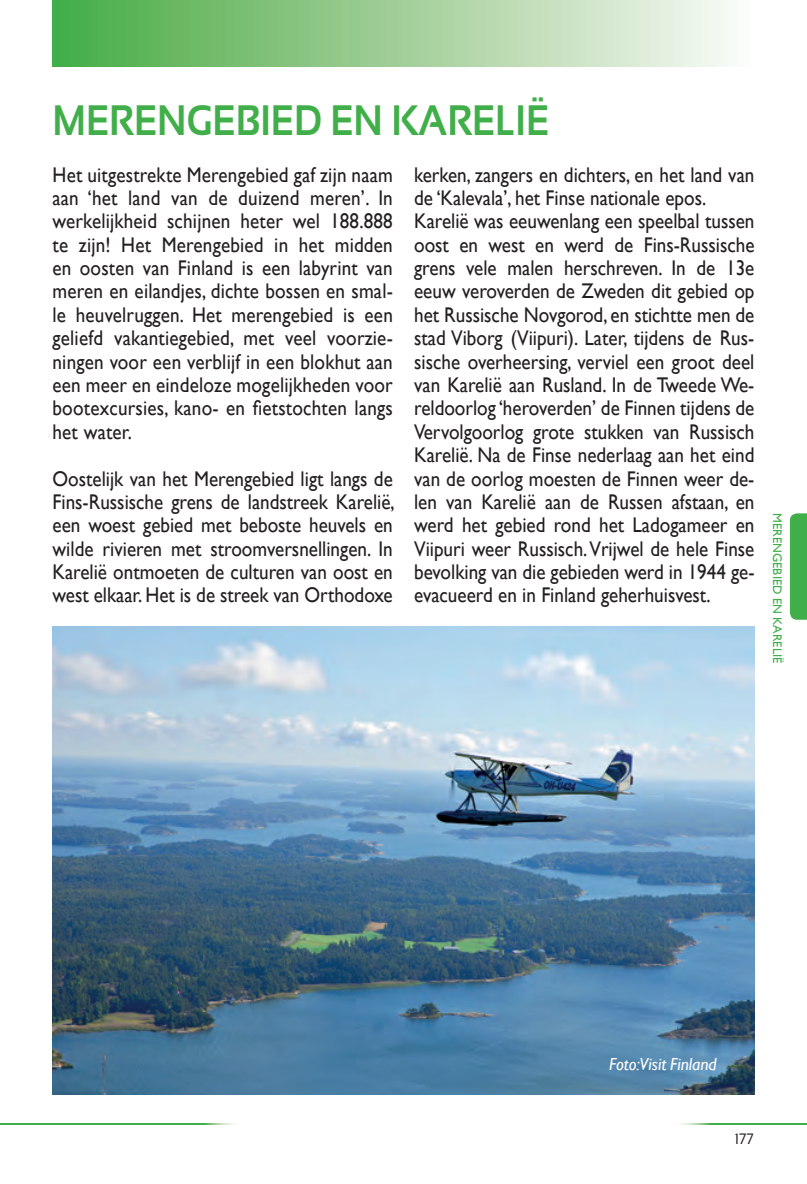
<style>
.page{position:relative;width:807px;height:1184px;background:#fff}
.page>*{position:absolute;margin:0;border:0;box-sizing:border-box;transform-origin:0 0}
.t1{font:700 42.5px "Sansation";color:#40ae49;scale:.9 1}
.t2{font:21.25px/23.5px "Gill Sans";color:#231f20;text-align:justify;scale:.9 1}
.t3{font:italic 17.5px "Gill Sans";color:#fff}
.t4{font:15px "Sansation";color:#231f20;scale:.9 1}
.t5{font:12.5px "Gill Sans";color:#40ae49}
</style>
<div class="page">
<div style="left:52px;top:0;width:701px;height:67px;background:linear-gradient(to right,#46a941,#fcf9f6)"></div>
<div style="left:790px;top:513px;width:17px;height:106px;background:#40ae49"></div>
<img style="left:52px;top:626px;width:702px;height:468px">
<img style="left:0;top:1123px;width:234px;height:1px">
<img style="left:681px;top:1123px;width:126px;height:1px">
<h1 class="t1" style="left:52px;top:96px;width:553px">MERENGEBIED EN KARELIË</h1>
<p class="t2" style="left:52px;top:163px;width:379px">Het uitgestrekte Merengebied gaf zijn naam aan ‘het land van de duizend meren’. In werkelijkheid schijnen heter wel 188.888 te zijn! Het Merengebied in het midden en oosten van Finland is een labyrint van meren en eilandjes, dichte bossen en smal&shy;le heuvelruggen. Het merengebied is een geliefd vakantiegebied, met veel voorzie&shy;ningen voor een verblijf in een blokhut aan een meer en eindeloze mogelijkheden voor bootexcursies, kano- en fietstochten langs het water.</p>
<p class="t2" style="left:52px;top:467px;width:382px">Oostelijk van het Merengebied ligt langs de Fins-Russische grens de landstreek Karelië, een woest gebied met beboste heuvels en wilde rivieren met stroomversnellingen. In Karelië ontmoeten de culturen van oost en west elkaar. Het is de streek van Orthodoxe</p>
<p class="t2" style="left:414px;top:163px;width:380px;text-align:left">kerken, zangers en dichters, en het land van de ‘Kalevala’, het Finse nationale epos.<br>Karelië was eeuwenlang een speelbal tussen oost en west en werd de Fins-Russische grens vele malen herschreven. In de 13e eeuw veroverden de Zweden dit gebied op het Russische Novgorod, en stichtte men de stad Viborg (Viipuri). Later, tijdens de Rus&shy;sische overheersing, verviel een groot deel van Karelië aan Rusland. In de Tweede We&shy;reldoorlog ‘heroverden’ de Finnen tijdens de Vervolgoorlog grote stukken van Russisch Karelië. Na de Finse nederlaag aan het eind van de oorlog moesten de Finnen weer de&shy;len van Karelië aan de Russen afstaan, en werd het gebied rond het Ladogameer en Viipuri weer Russisch. Vrijwel de hele Finse bevolking van die gebieden werd in 1944 ge&shy;evacueerd en in Finland geherhuisvest.</p>
<p class="t5" style="left:784px;top:513px;width:151px;rotate:90deg">MERENGEBIED EN KARELIË</p>
<p class="t3" style="left:609px;top:1053px;width:109px">Foto:Visit Finland</p>
<p class="t4" style="left:735px;top:1130px;width:22px">177</p>
</div>
